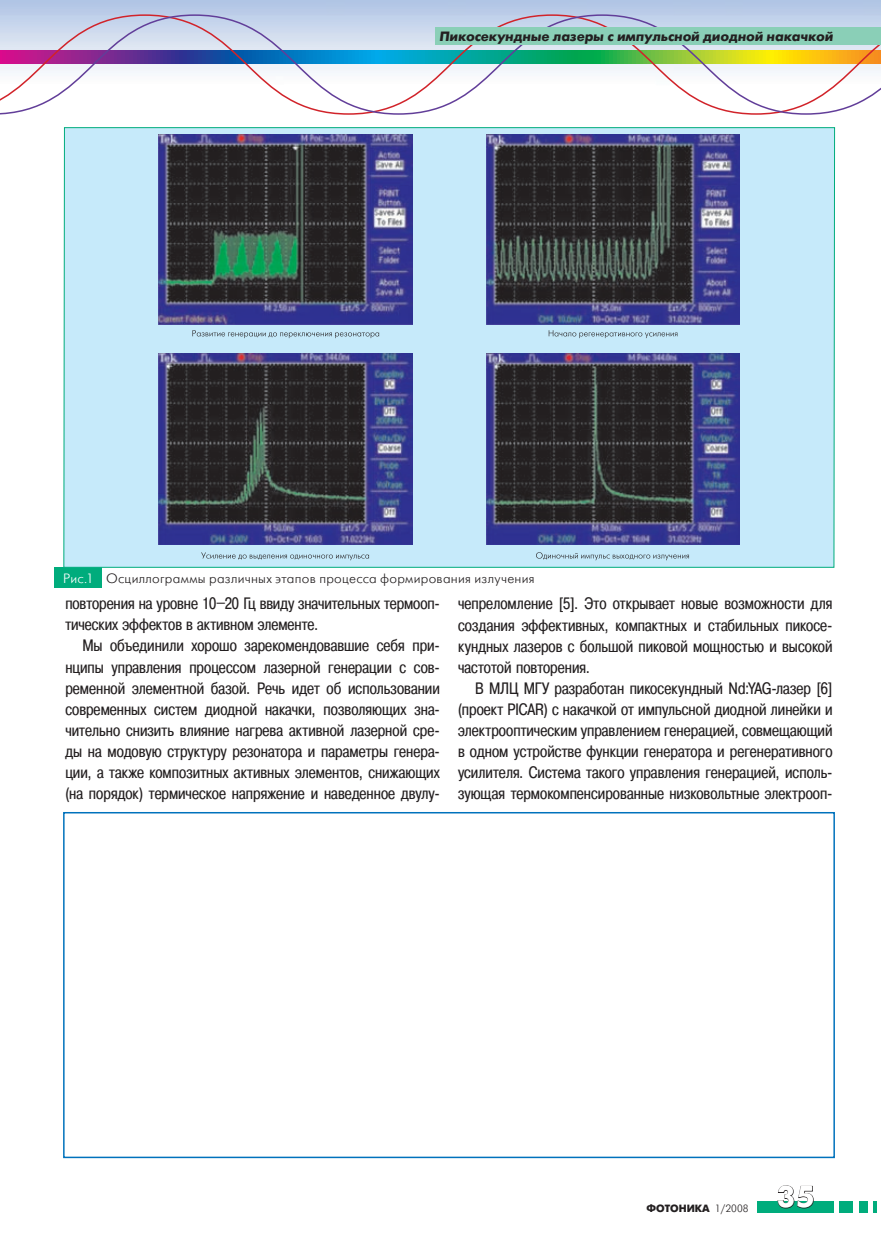
<style>
.page{position:relative;width:881px;height:1234px;background:#fff}
.page>*{position:absolute;margin:0;border:0;box-sizing:border-box;transform-origin:0 0}
.t1{font:700 30px "Futuris C";color:#fff}
.t2{font:16.5px/21px "Pragmatica Cond C";color:#231f20;text-align:justify}
.t3{font:13.5px "Futuris C";letter-spacing:.02em;color:#231f20}
.t4{font:italic 700 13.5px "Futuris C";color:#231f20}
.t5{font:700 10.5px "Futuris C";color:#231f20}
.s1{color:#fff}
.s2{font-weight:400}
</style>
<div class="page">
<img style="left:0;top:0;width:880px;height:128px">
<svg style="left:0;top:14px;width:880px;height:101px"></svg>
<div style="left:435px;top:28px;width:445px;height:17px;background:#8acfb7"></div>
<div style="left:55px;top:567px;width:47px;height:20px;background:#00ac7c"></div>
<svg style="left:63px;top:127px;width:771px;height:440px;background:#738499"></svg>
<div style="left:63px;top:811px;width:771px;height:346px;border:2px solid #0072bc"></div>
<div style="left:757px;top:1201px;width:76px;height:11px;background:#00ac7c"></div>
<div style="left:838px;top:1201px;width:14px;height:11px;background:#00ac7c"></div>
<div style="left:858px;top:1201px;width:9px;height:11px;background:#00ac7c"></div>
<svg style="left:873px;top:1201px;width:2px;height:11px"></svg>
<svg style="left:777px;top:1185px;width:36px;height:23px"></svg>
<p class="t4" style="left:439px;top:29px;width:395px">Пикосекундные лазеры с импульсной диодной накачкой</p>
<p class="t3" style="left:63px;top:571px;width:473px"><span class="s1">Рис.1</span> Осциллограммы различных этапов процесса формирования излучения</p>
<p class="t2" style="left:65px;top:593px;width:376px">повторения на уровне 10–20 Гц ввиду значительных термооп&shy;тических эффектов в активном элементе.</p>
<p class="t2" style="left:65px;top:635px;width:376px;text-indent:17px">Мы объединили хорошо зарекомендовавшие себя при&shy;нципы управления процессом лазерной генерации с сов&shy;ременной элементной базой. Речь идет об использовании современных систем диодной накачки, позволяющих зна&shy;чительно снизить влияние нагрева активной лазерной сре&shy;ды на модовую структуру резонатора и параметры генера&shy;ции, а также композитных активных элементов, снижающих (на порядок) термическое напряжение и наведенное двулу-</p>
<p class="t2" style="left:458px;top:593px;width:376px">чепреломление [5]. Это открывает новые возможности для создания эффективных, компактных и стабильных пикосе&shy;кундных лазеров с большой пиковой мощностью и высокой частотой повторения.</p>
<p class="t2" style="left:458px;top:677px;width:376px;text-indent:17px">В МЛЦ МГУ разработан пикосекундный Nd:YAG-лазер [6] (проект PICAR) с накачкой от импульсной диодной линейки и электрооптическим управлением генерацией, совмещающий в одном устройстве функции генератора и регенеративного усилителя. Система такого управления генерацией, исполь&shy;зующая термокомпенсированные низковольтные электрооп-</p>
<p class="t5" style="left:646px;top:1202px;width:103px">ФОТОНИКА <span class="s2">1/2008</span></p>
<h1 class="t1" style="left:776px;top:1179px;width:39px">35</h1>
</div>
